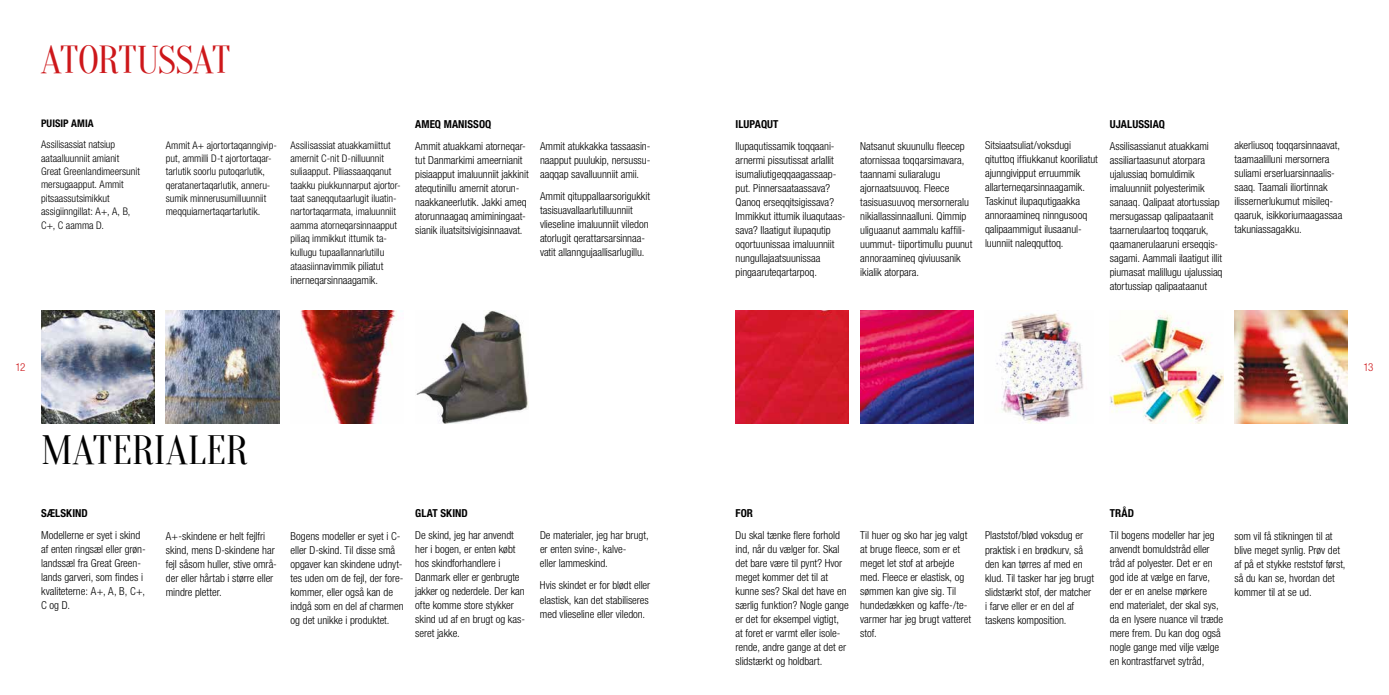
<style>
.page{position:relative;width:1389px;height:695px;background:#fff}
.page>*{position:absolute;margin:0;border:0;box-sizing:border-box;transform-origin:0 0}
.t1{font:40px "Oranienbaum";letter-spacing:-.005em;color:#000}
.t2{font:38.2px "Oranienbaum";letter-spacing:-.02em;color:#cd171a}
.t3{font:300 condensed 11px/14px "Helvetica Neue";letter-spacing:-.005em;color:#000}
.t4{font:700 condensed 11px "Helvetica Neue";letter-spacing:.005em;color:#000}
.t5{font:300 condensed 11px "Helvetica Neue";color:#cd171a}
.t6{font:300 condensed 10.5px/13.4px "Helvetica Neue";letter-spacing:-.005em;color:#000}
.t7{font:700 condensed 10.5px "Helvetica Neue";letter-spacing:.005em;color:#000}
.s1{font-size:10.5px}
</style>
<div class="page">
<img style="left:166px;top:310px;width:113px;height:113px">
<img style="left:735px;top:310px;width:113px;height:113px">
<img style="left:996px;top:313px;width:88px;height:110px">
<img style="left:300px;top:310px;width:97px;height:113px">
<img style="left:860px;top:310px;width:114px;height:113px">
<img style="left:41px;top:310px;width:113px;height:113px">
<img style="left:416px;top:310px;width:113px;height:113px">
<img style="left:1234px;top:310px;width:114px;height:113px">
<img style="left:1110px;top:314px;width:113px;height:109px">
<h2 class="t2" style="left:41px;top:39px;width:191px">ATORTUSSAT</h2>
<p class="t7" style="left:41px;top:117px;width:54px">PUISIP AMIA</p>
<p class="t6" style="left:41px;top:138px;width:100px">Assilisassiat natsiup aataalluunniit amianit<br>Great Greenlandimeersunit mersugaapput. Ammit pitsaassutsimikkut assigiinngillat: A+, A, B,<br>C+, C aamma D.</p>
<p class="t6" style="left:166px;top:138px;width:113px">Ammit A+ ajortortaqanngivip&shy;put, ammilli D-t ajortortaqar&shy;tarlutik soorlu putoqarlutik, qeratanertaqarlutik, anneru&shy;sumik minnerusumilluunniit meqquiarnertaqartarlutik.</p>
<p class="t6" style="left:291px;top:138px;width:112px">Assilisassiat atuakkamiittut amernit C-nit D-nilluunnit suliaapput. Piliassaaqqanut taakku piukkunnarput ajortor&shy;taat saneqqutaarlugit iluatin&shy;nartortaqarmata, imaluunniit aamma atorneqarsinnaapput piliaq immikkut ittumik ta&shy;kullugu tupaallannarlutillu</p>
<p class="t3" style="left:291px;top:258px;width:94px"><span class="s1">ataasiin</span>navimmik piliatut inerneqarsinnaagamik.</p>
<p class="t4" style="left:415px;top:117px;width:78px">AMEQ MANISSOQ</p>
<p class="t3" style="left:415px;top:139px;width:115px">Ammit atuakkami atorneqar&shy;tut Danmarkimi ameernianit pisiaapput imaluunniit jakkinit atequtinillu amernit atorun&shy;naakkaneerlutik. Jakki ameq atorunnaagaq amiminingaat&shy;sianik iluatsitsivigisinnaavat.</p>
<p class="t3" style="left:540px;top:139px;width:112px;text-align:justify">Ammit atukkakka tassaasin&shy;naapput puulukip, nersussu&shy;aaqqap savalluunniit amii.</p>
<p class="t3" style="left:540px;top:189px;width:112px">Ammit qituppallaarsorigukkit tasisuavallaarlutilluunniit vlieseline imaluunniit viledon atorlugit qerattarsarsinnaa&shy;vatit allanngujaallisarlugillu.</p>
<p class="t4" style="left:736px;top:117px;width:44px">ILUPAQUT</p>
<p class="t3" style="left:736px;top:139px;width:111px">Ilupaqutissamik toqqaani&shy;arnermi pissutissat arlallit isumaliutigeqqaagassaap&shy;put. Pinnersaataassava?<br>Qanoq erseqqitsigissava?<br>Immikkut ittumik iluaqutaas&shy;sava? Ilaatigut ilupaqutip oqortuunissaa imaluunniit nungullajaatsuunissaa pingaaruteqartarpoq.</p>
<p class="t3" style="left:860px;top:139px;width:114px">Natsanut skuunullu fleecep atornissaa toqqarsimavara, taannami suliaralugu ajornaatsuuvoq. Fleece tasisuasuuvoq mersorneralu nikiallassinnaalluni. Qimmip uliguaanut aammalu kaffili&shy;uummut- tiiportimullu puunut annoraamineq qiviuusanik ikialik atorpara.</p>
<p class="t3" style="left:985px;top:138px;width:114px">Sitsiaatsuliat/voksdugi qituttoq iffiukkanut kooriliatut ajunngivipput erruummik allarterneqarsinnaagamik.<br>Taskinut ilupaqutigaakka annoraamineq ninngusooq qalipaammigut ilusaanul&shy;luunniit naleqquttoq.</p>
<p class="t4" style="left:1110px;top:117px;width:57px">UJALUSSIAQ</p>
<p class="t3" style="left:1110px;top:139px;width:114px">Assilisassianut atuakkami assiliartaasunut atorpara ujalussiaq bomuldimik imaluunniit polyesterimik sanaaq. Qalipaat atortussiap mersugassap qalipaataanit taarnerulaartoq toqqaruk, qaamanerulaaruni erseqqis&shy;sagami. Aammali ilaatigut illit piumasat malillugu ujalussiaq atortussiap qalipaataanut</p>
<p class="t3" style="left:1235px;top:138px;width:109px">akerliusoq toqqarsinnaavat, taamaalilluni mersornera suliami erserluarsinnaalis&shy;saaq. Taamali iliortinnak ilissernerlukumut misileq&shy;qaaruk, isikkoriumaagassaa takuniassagakku.</p>
<p class="t5" style="left:16px;top:361px;width:11px">12</p>
<p class="t5" style="left:1363px;top:361px;width:11px">13</p>
<h1 class="t1" style="left:41px;top:428px;width:208px">MATERIALER</h1>
<p class="t4" style="left:41px;top:506px;width:48px">SÆLSKIND</p>
<p class="t3" style="left:41px;top:528px;width:106px">Modellerne er syet i skind af enten ringsæl eller grøn&shy;landssæl fra Great Green&shy;lands garveri, som findes i kvaliteterne: A+, A, B, C+,<br>C og D.</p>
<p class="t3" style="left:166px;top:528px;width:113px">A+-skindene er helt fejlfri skind, mens D-skindene har fejl såsom huller, stive områ&shy;der eller hårtab i større eller mindre pletter.</p>
<p class="t3" style="left:291px;top:528px;width:115px">Bogens modeller er syet i C&shy;eller D-skind. Til disse små opgaver kan skindene udnyt&shy;tes uden om de fejl, der fore&shy;kommer, eller også kan de indgå som en del af charmen og det unikke i produktet.</p>
<p class="t4" style="left:415px;top:506px;width:54px">GLAT SKIND</p>
<p class="t3" style="left:415px;top:528px;width:111px">De skind, jeg har anvendt her i bogen, er enten købt hos skindforhandlere i<br>Danmark eller er genbrugte jakker og nederdele. Der kan ofte komme store stykker skind ud af en brugt og kas&shy;seret jakke.</p>
<p class="t3" style="left:540px;top:528px;width:110px">De materialer, jeg har brugt, er enten svine-, kalve-<br>eller lammeskind.</p>
<p class="t3" style="left:540px;top:578px;width:112px">Hvis skindet er for blødt eller elastisk, kan det stabiliseres med vlieseline eller viledon.</p>
<p class="t4" style="left:736px;top:506px;width:19px">FOR</p>
<p class="t3" style="left:736px;top:528px;width:115px">Du skal tænke flere forhold ind, når du vælger for. Skal det bare være til pynt? Hvor meget kommer det til at kunne ses? Skal det have en særlig funktion? Nogle gange er det for eksempel vigtigt, at foret er varmt eller isole&shy;rende, andre gange at det er slidstærkt og holdbart.</p>
<p class="t3" style="left:860px;top:527px;width:112px">Til huer og sko har jeg valgt at bruge fleece, som er et meget let stof at arbejde med. Fleece er elastisk, og sømmen kan give sig. Til hundedækken og kaffe-/te&shy;varmer har jeg brugt vatteret stof.</p>
<p class="t3" style="left:985px;top:528px;width:110px">Plaststof/blød voksdug er praktisk i en brødkurv, så den kan tørres af med en klud. Til tasker har jeg brugt slidstærkt stof, der matcher i farve eller er en del af taskens komposition.</p>
<p class="t4" style="left:1110px;top:506px;width:26px">TRÅD</p>
<p class="t3" style="left:1110px;top:528px;width:115px">Til bogens modeller har jeg anvendt bomuldstråd eller tråd af polyester. Det er en god ide at vælge en farve, der er en anelse mørkere end materialet, der skal sys, da en lysere nuance vil træde mere frem. Du kan dog også nogle gange med vilje vælge en kontrastfarvet sytråd,</p>
<p class="t3" style="left:1235px;top:528px;width:113px">som vil få stikningen til at blive meget synlig. Prøv det af på et stykke reststof først, så du kan se, hvordan det kommer til at se ud.</p>
</div>
